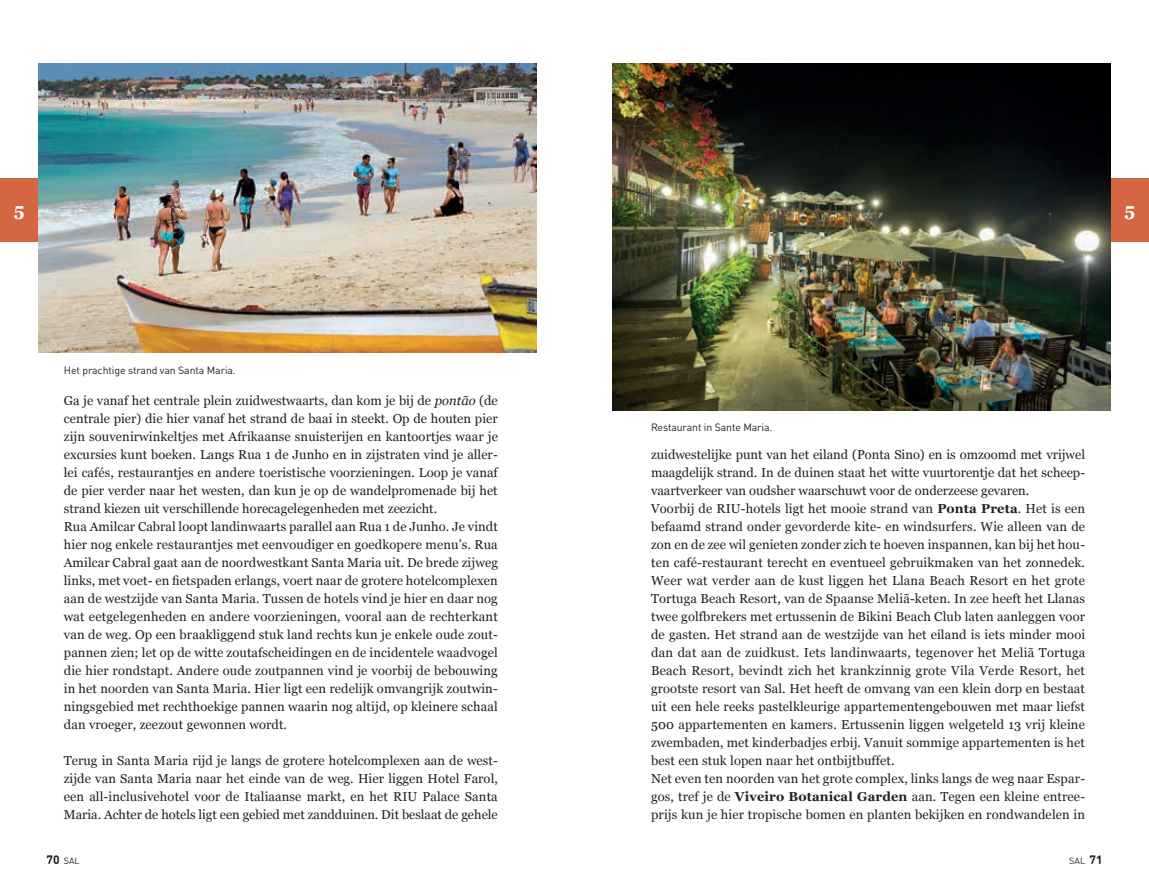
<style>
.page{position:relative;width:1149px;height:893px;background:#fff}
.page>*{position:absolute;margin:0;border:0;box-sizing:border-box;transform-origin:0 0}
.t1{font:700 18px "Georgia";color:#fff}
.t2{font:12.9px/18px "Georgia";letter-spacing:.01em;color:#231f20}
.t3{font:700 12px "DIN Round Offc";color:#231f20}
.t4{font:10.5px "DIN Pro";letter-spacing:-.01em;color:#231f20}
.t5{font:9px "DIN Round Offc";color:#231f20}
.s1{font-style:italic}
.s2{font-weight:700}
.s3{font-weight:700;font-size:12px}
</style>
<div class="page">
<div style="left:1110px;top:179px;width:38px;height:63px;background:#d46742"></div>
<div style="left:0;top:179px;width:38px;height:63px;background:#d46742"></div>
<img style="left:38px;top:64px;width:498px;height:289px">
<img style="left:612px;top:64px;width:498px;height:346px">
<h1 class="t1" style="left:14px;top:200px;width:12px">5</h1>
<h1 class="t1" style="left:1124px;top:200px;width:12px">5</h1>
<p class="t4" style="left:64px;top:362px;width:173px">Het prachtige strand van Santa Maria.</p>
<p class="t2" style="left:64px;top:392px;width:435px">Ga je vanaf het centrale plein zuidwestwaarts, dan kom je bij de <span class="s1">pontão</span> (de centrale pier) die hier vanaf het strand de baai in steekt. Op de houten pier zijn souvenirwinkeltjes met Afrikaanse snuisterijen en kantoortjes waar je excursies kunt boeken. Langs Rua 1 de Junho en in zijstraten vind je aller&shy;lei cafés, restaurantjes en andere toeristische voorzieningen. Loop je vanaf de pier verder naar het westen, dan kun je op de wandelpromenade bij het strand kiezen uit verschillende horecagelegenheden met zeezicht.<br>Rua Amilcar Cabral loopt landinwaarts parallel aan Rua 1 de Junho. Je vindt hier nog enkele restaurantjes met eenvoudiger en goedkopere menu’s. Rua Amilcar Cabral gaat aan de noordwestkant Santa Maria uit. De brede zijweg links, met voet- en fietspaden erlangs, voert naar de grotere hotelcomplexen aan de westzijde van Santa Maria. Tussen de hotels vind je hier en daar nog wat eetgelegenheden en andere voorzieningen, vooral aan de rechterkant van de weg. Op een braakliggend stuk land rechts kun je enkele oude zout&shy;pannen zien; let op de witte zoutafscheidingen en de incidentele waadvogel die hier rondstapt. Andere oude zoutpannen vind je voorbij de bebouwing in het noorden van Santa Maria. Hier ligt een redelijk omvangrijk zoutwin&shy;ningsgebied met rechthoekige pannen waarin nog altijd, op kleinere schaal dan vroeger, zeezout gewonnen wordt.</p>
<p class="t2" style="left:64px;top:752px;width:435px;text-align:justify">Terug in Santa Maria rijd je langs de grotere hotelcomplexen aan de west&shy;zijde van Santa Maria naar het einde van de weg. Hier liggen Hotel Farol, een all-inclusivehotel voor de Italiaanse markt, en het RIU Palace Santa Maria. Achter de hotels ligt een gebied met zandduinen. Dit beslaat de gehele</p>
<p class="t4" style="left:651px;top:419px;width:123px">Restaurant in Sante Maria.</p>
<p class="t2" style="left:651px;top:446px;width:435px">zuidwestelijke punt van het eiland (Ponta Sino) en is omzoomd met vrijwel maagdelijk strand. In de duinen staat het witte vuurtorentje dat het scheep&shy;vaartverkeer van oudsher waarschuwt voor de onderzeese gevaren.<br>Voorbij de RIU-hotels ligt het mooie strand van <span class="s2">Ponta Preta</span>. Het is een befaamd strand onder gevorderde kite- en windsurfers. Wie alleen van de zon en de zee wil genieten zonder zich te hoeven inspannen, kan bij het hou&shy;ten café-restaurant terecht en eventueel gebruikmaken van het zonnedek.<br>Weer wat verder aan de kust liggen het Llana Beach Resort en het grote Tortuga Beach Resort, van de Spaanse Meliã-keten. In zee heeft het Llanas twee golfbrekers met ertussenin de Bikini Beach Club laten aanleggen voor de gasten. Het strand aan de westzijde van het eiland is iets minder mooi dan dat aan de zuidkust. Iets landinwaarts, tegenover het Meliã Tortuga Beach Resort, bevindt zich het krankzinnig grote Vila Verde Resort, het grootste resort van Sal. Het heeft de omvang van een klein dorp en bestaat uit een hele reeks pastelkleurige appartementengebouwen met maar liefst 500 appartementen en kamers. Ertussenin liggen welgeteld 13 vrij kleine zwembaden, met kinderbadjes erbij. Vanuit sommige appartementen is het best een stuk lopen naar het ontbijtbuffet.<br>Net even ten noorden van het grote complex, links langs de weg naar Espar&shy;gos, tref je de <span class="s2">Viveiro Botanical Garden</span> aan. Tegen een kleine entree&shy;prijs kun je hier tropische bomen en planten bekijken en rondwandelen in</p>
<p class="t5" style="left:46px;top:855px;width:35px"><span class="s3">70</span> SAL</p>
<p class="t3" style="left:1089px;top:852px;width:15px">71</p>
<p class="t5" style="left:1068px;top:855px;width:17px">SAL</p>
</div>
